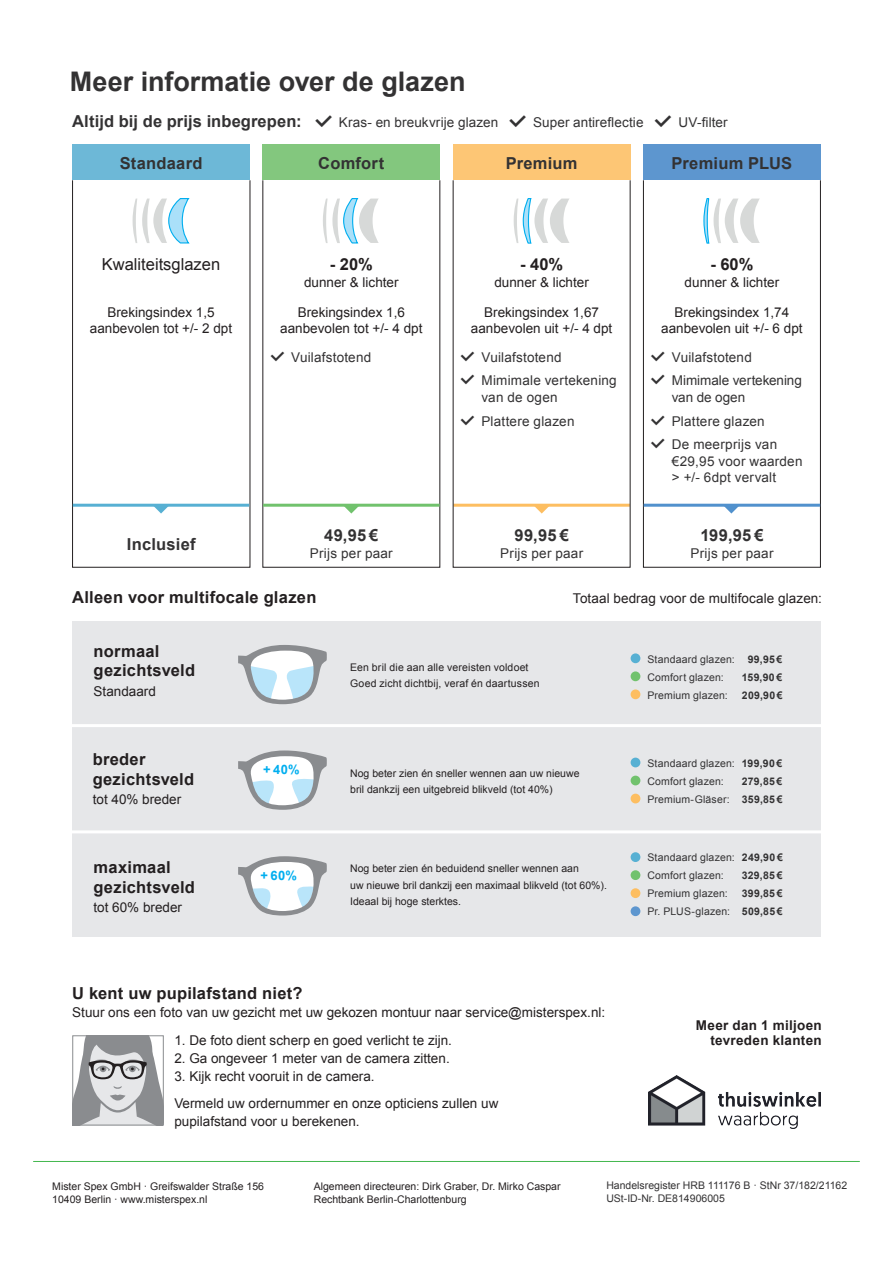
<style>
.page{position:relative;width:893px;height:1263px;background:#fff}
.page>*{position:absolute;margin:0;border:0;box-sizing:border-box;transform-origin:0 0}
.t1{font:700 27px "Arial";color:#333233}
.t2{font:700 16.5px/19.5px "Arial";letter-spacing:.015em;color:#231f20}
.t3{font:700 16.5px "Arial";letter-spacing:.015em;color:#333233}
.t4{font:16.5px "Arial";color:#231f20}
.t5{font:13.5px/16.5px "Arial";color:#231f20;text-align:center}
.t6{font:13.5px/16.5px "Arial";letter-spacing:.015em;color:#333233}
.t7{font:700 13.5px/15px "Arial";letter-spacing:.025em;color:#231f20;text-align:right}
.t8{font:13.5px/16.5px "Arial";letter-spacing:-.005em;color:#333233}
.t9{font:700 12.9px "Arial";color:#00aeef}
.t10{font:10.5px/16.5px "Arial";color:#231f20}
.t11{font:10.5px/18px "Arial";letter-spacing:.015em;color:#333233}
.t12{font:700 10.5px "Arial";letter-spacing:.03em;color:#333233}
.s1{font-weight:700;font-size:16.5px}
.s2{font-family:"msx intershop font";font-size:16.5px}
.s3{font-family:"msx intershop font"}
.s4{font-weight:700}
</style>
<div class="page">
<hr style="left:33px;top:1161px;width:827px;height:1px;background:#43b74e">
<svg style="left:72px;top:180px;width:178px;height:388px"></svg>
<svg style="left:262px;top:180px;width:178px;height:388px"></svg>
<svg style="left:643px;top:180px;width:178px;height:388px"></svg>
<div style="left:72px;top:621px;width:749px;height:315px;background:#e6e7e9"></div>
<div style="left:631px;top:689px;width:9px;height:10px;background:#fdbe61;border-radius:50%"></div>
<div style="left:631px;top:671px;width:9px;height:10px;background:#71c26d;border-radius:50%"></div>
<div style="left:631px;top:653px;width:9px;height:10px;background:#57b0d3;border-radius:50%"></div>
<div style="left:631px;top:794px;width:9px;height:9px;background:#fdbe61;border-radius:50%"></div>
<div style="left:631px;top:776px;width:9px;height:9px;background:#71c26d;border-radius:50%"></div>
<div style="left:631px;top:758px;width:9px;height:9px;background:#57b0d3;border-radius:50%"></div>
<div style="left:631px;top:888px;width:9px;height:10px;background:#fdbe61;border-radius:50%"></div>
<div style="left:631px;top:906px;width:9px;height:10px;background:#5d96cf;border-radius:50%"></div>
<div style="left:631px;top:870px;width:9px;height:10px;background:#71c26d;border-radius:50%"></div>
<div style="left:631px;top:852px;width:9px;height:10px;background:#57b0d3;border-radius:50%"></div>
<svg style="left:238px;top:645px;width:89px;height:59px"></svg>
<svg style="left:238px;top:856px;width:89px;height:59px"></svg>
<svg style="left:238px;top:750px;width:89px;height:60px"></svg>
<hr style="left:50px;top:724px;width:793px;height:3px;background:#fff">
<hr style="left:50px;top:830px;width:793px;height:3px;background:#fff">
<div style="left:72px;top:144px;width:178px;height:36px;background:#6db8d7"></div>
<div style="left:263px;top:144px;width:177px;height:36px;background:#83c77e"></div>
<div style="left:643px;top:144px;width:178px;height:36px;background:#5d96cf"></div>
<hr style="left:263px;top:504px;width:177px;height:3px;background:#71c26d">
<svg style="left:342px;top:506px;width:18px;height:7px"></svg>
<hr style="left:73px;top:504px;width:176px;height:3px;background:#57b0d3">
<svg style="left:152px;top:506px;width:18px;height:7px"></svg>
<hr style="left:644px;top:504px;width:176px;height:3px;background:#5191cd">
<svg style="left:722px;top:506px;width:18px;height:7px"></svg>
<svg style="left:453px;top:180px;width:178px;height:388px"></svg>
<div style="left:453px;top:144px;width:177px;height:36px;background:#fdc675"></div>
<svg style="left:133px;top:197px;width:57px;height:47px"></svg>
<svg style="left:323px;top:199px;width:56px;height:45px"></svg>
<svg style="left:514px;top:197px;width:56px;height:47px"></svg>
<svg style="left:703px;top:197px;width:57px;height:47px"></svg>
<img style="left:648px;top:1076px;width:173px;height:53px">
<svg style="left:74px;top:1037px;width:88px;height:86px;background:#b2b3b5"></svg>
<div style="left:72px;top:1035px;width:92px;height:90px;border:1px solid #8a8c8f"></div>
<h1 class="t1" style="left:70px;top:63px;width:397px">Meer informatie over de glazen</h1>
<p class="t6" style="left:72px;top:114px;width:657px"><span class="s1">Altijd bij de prijs inbegrepen:</span> <span class="s2">✓</span> Kras- en breukvrije glazen <span class="s2">✓</span> Super antireflectie <span class="s2">✓</span> UV-filter</p>
<p class="t3" style="left:120px;top:152px;width:84px">Standaard</p>
<p class="t3" style="left:318px;top:152px;width:68px">Comfort</p>
<p class="t3" style="left:506px;top:152px;width:73px">Premium</p>
<p class="t3" style="left:672px;top:152px;width:122px">Premium PLUS</p>
<p class="t4" style="left:102px;top:253px;width:120px">Kwaliteitsglazen</p>
<p class="t5" style="left:90px;top:304px;width:144px">Brekingsindex 1,5 aanbevolen tot +/- 2 dpt</p>
<p class="t2" style="left:330px;top:255px;width:45px">- 20%</p>
<p class="t5" style="left:304px;top:274px;width:96px">dunner &amp; lichter</p>
<p class="t5" style="left:280px;top:304px;width:144px">Brekingsindex 1,6 aanbevolen tot +/- 4 dpt</p>
<p class="t6" style="left:271px;top:349px;width:102px"><span class="s3">✓</span> Vuilafstotend</p>
<p class="t3" style="left:127px;top:533px;width:70px">Inclusief</p>
<p class="t3" style="left:324px;top:525px;width:56px">49,95 €</p>
<p class="t6" style="left:310px;top:545px;width:84px">Prijs per paar</p>
<p class="t2" style="left:520px;top:255px;width:45px">- 40%</p>
<p class="t5" style="left:494px;top:274px;width:96px">dunner &amp; lichter</p>
<p class="t5" style="left:471px;top:304px;width:143px">Brekingsindex 1,67 aanbevolen uit +/- 4 dpt</p>
<p class="t6" style="left:461px;top:349px;width:102px"><span class="s3">✓</span> Vuilafstotend</p>
<p class="t6" style="left:481px;top:372px;width:137px;text-indent:-21px"><span class="s3">✓</span> Mimimale vertekening van de ogen</p>
<p class="t6" style="left:461px;top:413px;width:115px"><span class="s3">✓</span> Plattere glazen</p>
<p class="t3" style="left:515px;top:525px;width:56px">99,95 €</p>
<p class="t6" style="left:500px;top:545px;width:84px">Prijs per paar</p>
<p class="t2" style="left:710px;top:255px;width:45px">- 60%</p>
<p class="t5" style="left:685px;top:274px;width:96px">dunner &amp; lichter</p>
<p class="t5" style="left:661px;top:304px;width:143px">Brekingsindex 1,74 aanbevolen uit +/- 6 dpt</p>
<p class="t6" style="left:651px;top:349px;width:102px"><span class="s3">✓</span> Vuilafstotend</p>
<p class="t8" style="left:672px;top:372px;width:132px;text-indent:-21px"><span class="s3">✓</span> Mimimale vertekening van de ogen</p>
<p class="t6" style="left:651px;top:413px;width:115px"><span class="s3">✓</span> Plattere glazen</p>
<p class="t6" style="left:672px;top:436px;width:132px;text-indent:-21px"><span class="s3">✓</span> De meerprijs van €29,95 voor waarden &gt; +/- 6dpt vervalt</p>
<p class="t3" style="left:700px;top:525px;width:65px">199,95 €</p>
<p class="t6" style="left:691px;top:545px;width:84px">Prijs per paar</p>
<p class="t2" style="left:72px;top:588px;width:246px">Alleen voor multifocale glazen</p>
<p class="t5" style="left:573px;top:590px;width:251px">Totaal bedrag voor de multifocale glazen:</p>
<p class="t2" style="left:94px;top:642px;width:103px">normaal gezichtsveld</p>
<p class="t5" style="left:94px;top:683px;width:64px">Standaard</p>
<p class="t2" style="left:93px;top:750px;width:103px">breder gezichtsveld</p>
<p class="t5" style="left:93px;top:791px;width:90px">tot 40% breder</p>
<p class="t2" style="left:94px;top:858px;width:103px">maximaal gezichtsveld</p>
<p class="t5" style="left:94px;top:899px;width:90px">tot 60% breder</p>
<p class="t9" style="left:263px;top:761px;width:38px">+ 40%</p>
<p class="t9" style="left:261px;top:866px;width:38px">+ 60%</p>
<p class="t10" style="left:350px;top:659px;width:191px">Een bril die aan alle vereisten voldoet<br>Goed zicht dichtbij, veraf én daartussen</p>
<p class="t10" style="left:350px;top:765px;width:231px">Nog beter zien én sneller wennen aan uw nieuwe bril dankzij een uitgebreid blikveld (tot 40%)</p>
<p class="t10" style="left:350px;top:860px;width:258px">Nog beter zien én beduidend sneller wennen aan<br>uw nieuwe bril dankzij een maximaal blikveld (tot 60%).<br>Ideaal bij hoge sterktes.</p>
<p class="t2" style="left:72px;top:984px;width:232px">U kent uw pupilafstand niet?</p>
<p class="t5" style="left:72px;top:1004px;width:534px">Stuur ons een foto van uw gezicht met uw gekozen montuur naar service@misterspex.nl:</p>
<p class="t5" style="left:174px;top:1032px;width:279px">1. De foto dient scherp en goed verlicht te zijn.</p>
<p class="t5" style="left:174px;top:1050px;width:277px">2. Ga ongeveer 1 meter van de camera zitten.</p>
<p class="t5" style="left:174px;top:1063px;width:326px;line-height:27px;text-align:left">3. Kijk recht vooruit in de camera.<br>Vermeld uw ordernummer en onze opticiens zullen uw</p>
<p class="t5" style="left:174px;top:1113px;width:187px">pupilafstand voor u berekenen.</p>
<p class="t11" style="left:647px;top:650px;width:137px">Standaard glazen: <span class="s4">99,95 €<br></span>Comfort glazen:</p>
<p class="t12" style="left:742px;top:670px;width:42px">159,90 €</p>
<p class="t11" style="left:647px;top:686px;width:82px">Premium glazen:</p>
<p class="t12" style="left:742px;top:688px;width:42px">209,90 €</p>
<p class="t11" style="left:647px;top:754px;width:137px">Standaard glazen: <span class="s4">199,90 €<br></span>Comfort glazen:</p>
<p class="t11" style="left:647px;top:772px;width:137px;text-align:right"><span class="s4">279,85 €<br></span>Premium-Gläser: <span class="s4">359,85 €</span></p>
<p class="t11" style="left:647px;top:848px;width:137px">Standaard glazen: <span class="s4">249,90 €<br></span>Comfort glazen:</p>
<p class="t12" style="left:742px;top:868px;width:42px">329,85 €</p>
<p class="t11" style="left:647px;top:884px;width:137px;text-align:right"><span class="s4">399,85 €<br></span>Pr. PLUS-glazen: <span class="s4">509,85 €</span></p>
<p class="t11" style="left:647px;top:884px;width:82px">Premium glazen:</p>
<p class="t7" style="left:696px;top:1018px;width:127px">Meer dan 1 miljoen tevreden klanten</p>
<p class="t10" style="left:52px;top:1179px;width:213px;line-height:13.5px">Mister Spex GmbH · Greifswalder Straße 156<br>10409 Berlin · www.misterspex.nl</p>
<p class="t10" style="left:314px;top:1179px;width:248px;line-height:13.5px">Algemeen directeuren: Dirk Graber, Dr. Mirko Caspar<br>Rechtbank Berlin-Charlottenburg</p>
<p class="t11" style="left:606px;top:1178px;width:242px;line-height:13.5px">Handelsregister HRB 111176 B · StNr 37/182/21162<br>USt-ID-Nr. DE814906005</p>
</div>
